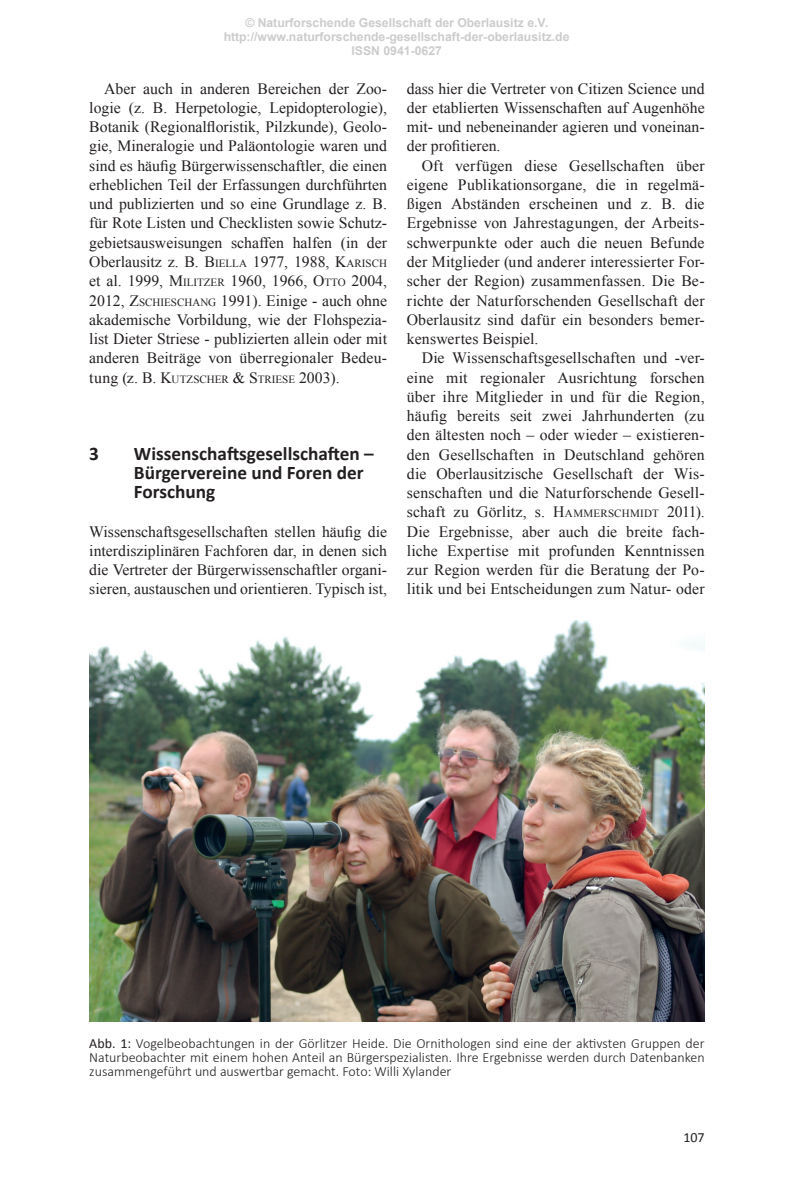
<style>
.page{position:relative;width:794px;height:1191px;background:#fff}
.page>*{position:absolute;margin:0;border:0;box-sizing:border-box;transform-origin:0 0}
.Headline_1{font:700 19.25px/19.2px "Calibri";color:#231f20}
.Grundtext{font:15.75px/19.2px "Times New Roman";color:#231f20;text-align:justify}
.Legenden{font:300 14px/14px "Calibri";color:#231f20;text-align:justify}
.t1{font:14px "Calibri";color:#231f20}
.t2{font:700 12.25px/14px "Arial";color:#ccc;text-align:center}
.Grundtext-2{font:11.03px "Times New Roman";letter-spacing:.01em;color:#231f20}
.s1{font-style:inherit}
.s2{font-size:11.03px}
.s3{font-size:15.75px}
.s4{font-weight:400}
</style>
<div class="page">
<img style="left:89px;top:620px;width:615px;height:402px">
<p class="t2" style="left:224px;top:15px;width:347px">© Naturforschende Gesellschaft der Oberlausitz e.V. http://www.naturforschende-gesellschaft-der-oberlausitz.de<br>ISSN 0941-0627</p>
<p class="Grundtext" style="left:89px;top:79px;width:299px;text-indent:15px">Aber auch in anderen Bereichen der Zoo&shy;logie (z. B. Herpetologie, Lepidopterologie), Botanik (Regionalfloristik, Pilzkunde), Geolo&shy;gie, Mineralogie und Paläontologie waren und sind es häufig Bürgerwissenschaftler, die einen erheblichen Teil der Erfassungen durchführten und publizierten und so eine Grundlage z. B. für Rote Listen und Checklisten sowie Schutz&shy;gebietsausweisungen schaffen halfen (in der Oberlausitz z. B. <span class="s1">B</span><span class="s2">IELLA</span> 1977, 1988, <span class="s1">K</span><span class="s2">ARISCH </span>et al. 1999, <span class="s1">M</span><span class="s2">ILITZER</span> 1960, 1966, <span class="s1">O</span><span class="s2">TTO</span> 2004, 2012, <span class="s1">Z</span><span class="s2">SCHIESCHANG</span> 1991). Einige - auch ohne akademische Vorbildung, wie der Flohspezia&shy;list Dieter Striese - publizierten allein oder mit anderen Beiträge von überregionaler Bedeu&shy;tung (z. B. <span class="s1">K</span><span class="s2">UTZSCHER</span> &amp; <span class="s1">S</span> <span class="s2">TRIESE</span> 2003).</p>
<p class="Headline_1" style="left:89px;top:443px;width:11px">3</p>
<p class="Headline_1" style="left:134px;top:443px;width:241px">Wissenschaftsgesellschaften –<br>Bürgervereine und Foren der<br>Forschung</p>
<p class="Grundtext" style="left:89px;top:521px;width:299px">Wissenschaftsgesellschaften stellen häufig die interdisziplinären Fachforen dar, in denen sich die Vertreter der Bürgerwissenschaftler organi&shy;sieren, austauschen und orientieren. Typisch ist,</p>
<p class="Grundtext" style="left:407px;top:79px;width:299px">dass hier die Vertreter von Citizen Science und der etablierten Wissenschaften auf Augenhöhe mit- und nebeneinander agieren und voneinan&shy;der profitieren.</p>
<p class="Grundtext" style="left:407px;top:156px;width:299px;text-indent:15px">Oft verfügen diese Gesellschaften über eigene Publikationsorgane, die in regelmä&shy;ßigen Abständen erscheinen und z. B. die Ergebnisse von Jahrestagungen, der Arbeits&shy;schwerpunkte oder auch die neuen Befunde der Mitglieder (und anderer interessierter For&shy;scher der Region) zusammenfassen. Die Be&shy;richte der Naturforschenden Gesellschaft der Oberlausitz sind dafür ein besonders bemer&shy;kenswertes Beispiel.</p>
<p class="Grundtext" style="left:407px;top:348px;width:299px;text-indent:15px">Die Wissenschaftsgesellschaften und -ver&shy;eine mit regionaler Ausrichtung forschen über ihre Mitglieder in und für die Region, häufig bereits seit zwei Jahrhunderten (zu den ältesten noch – oder wieder – existieren&shy;den Gesellschaften in Deutschland gehören die Oberlausitzische Gesellschaft der Wis&shy;senschaften und die Naturforschende Gesell&shy;schaft zu Görlitz, s. <span class="s1">H</span><span class="s2">AMM</span></p>
<p class="Grundtext-2" style="left:593px;top:506px;width:113px">ERSCHMIDT <span class="s3">2011).</span></p>
<p class="Grundtext" style="left:407px;top:521px;width:299px">Die Ergebnisse, aber auch die breite fach&shy;liche Expertise mit profunden Kenntnissen zur Region werden für die Beratung der Po&shy;litik und bei Entscheidungen zum Natur- oder</p>
<p class="Legenden" style="left:89px;top:1035px;width:617px"><span class="s4">Abb. 1:</span> Vogelbeobachtungen in der Görlitzer Heide. Die Ornithologen sind eine der aktivsten Gruppen der Naturbeobachter mit einem hohen Anteil an Bürgerspezialisten. Ihre Ergebnisse werden durch Datenbanken zusammengeführt und auswertbar gemacht. Foto: Willi Xylander</p>
<p class="t1" style="left:683px;top:1128px;width:23px">107</p>
</div>
